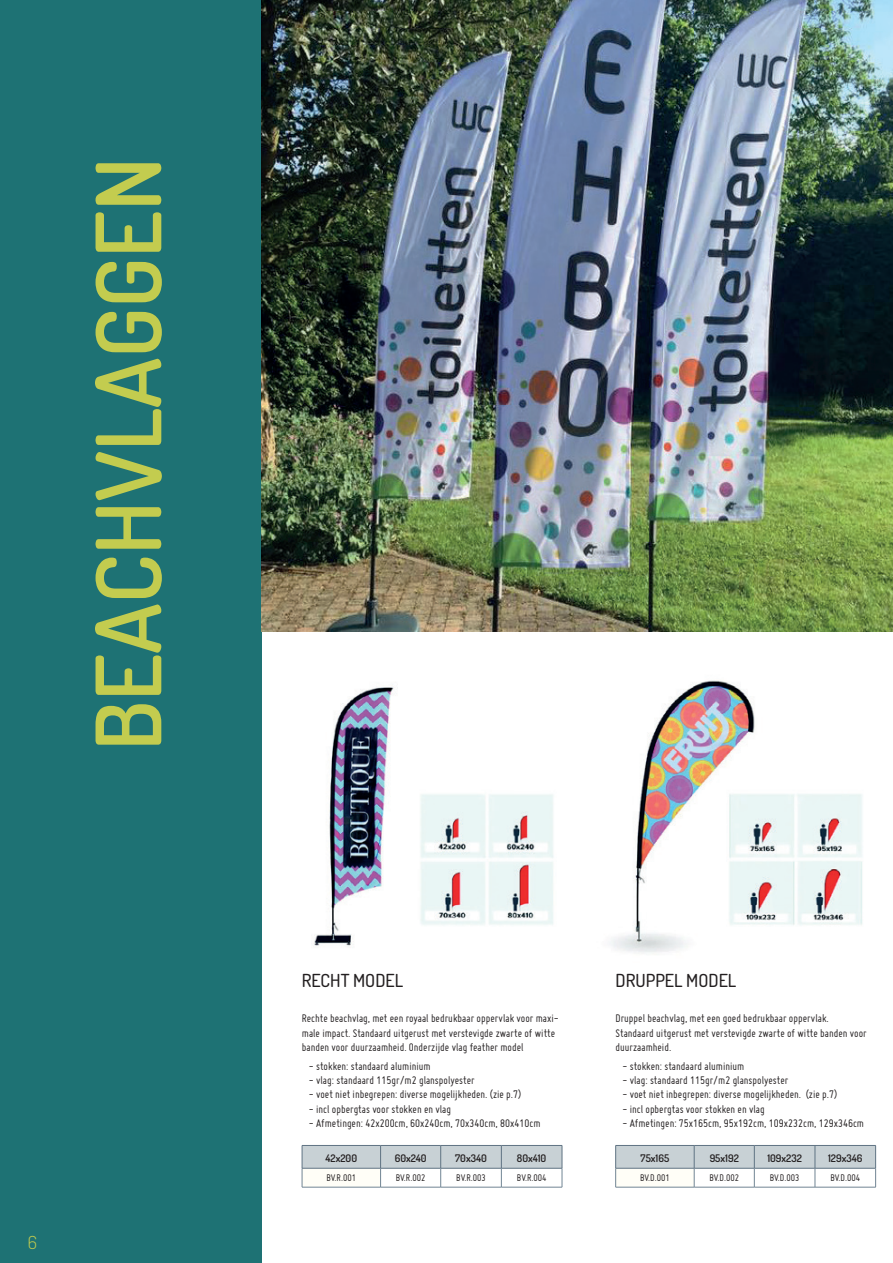
<style>
.page{position:relative;width:893px;height:1263px;background:#fff}
.page>*{position:absolute;margin:0;border:0;box-sizing:border-box;transform-origin:0 0}
.t1{font:600 90px "Dosis";color:#c3cc4f}
.t2{font:500 18px "Dosis";color:#231f20}
.t3{font:300 18px "Dosis";color:#c3cc4e}
.t4{font:12px/14.4px "Miso";color:#231f20}
.t5{font:10.5px "Miso";color:#231f20}
.t6{font:600 10.5px "Dosis";color:#231f20}
</style>
<div class="page">
<div style="left:0;top:0;width:261px;height:1263px;background:#1e7274"></div>
<img style="left:261px;top:0;width:632px;height:631px">
<img style="left:314px;top:685px;width:240px;height:261px">
<img style="left:610px;top:680px;width:252px;height:273px">
<hr style="left:302px;top:1187px;width:79px;height:1px;background:#718594">
<hr style="left:381px;top:1187px;width:60px;height:1px;background:#718594">
<hr style="left:441px;top:1187px;width:60px;height:1px;background:#718594">
<hr style="left:501px;top:1187px;width:61px;height:1px;background:#718594">
<svg style="left:302px;top:1145px;width:261px;height:42px"></svg>
<hr style="left:302px;top:1168px;width:79px;height:1px;background:#5f7383">
<hr style="left:615px;top:1187px;width:79px;height:1px;background:#718594">
<hr style="left:694px;top:1187px;width:60px;height:1px;background:#718594">
<hr style="left:754px;top:1187px;width:61px;height:1px;background:#718594">
<hr style="left:815px;top:1187px;width:61px;height:1px;background:#718594">
<svg style="left:615px;top:1145px;width:261px;height:42px"></svg>
<hr style="left:615px;top:1168px;width:79px;height:1px;background:#5f7383">
<h1 class="t1" style="left:63px;top:751px;width:595px;rotate:-90deg">BEACHVLAGGEN</h1>
<h2 class="t3" style="left:28px;top:1229px;width:11px">6</h2>
<h2 class="t2" style="left:302px;top:967px;width:103px">RECHT MODEL</h2>
<h2 class="t2" style="left:615px;top:967px;width:122px">DRUPPEL MODEL</h2>
<p class="t4" style="left:302px;top:1011px;width:258px">Rechte beachvlag, met een royaal bedrukbaar oppervlak voor maxi&shy;male impact. Standaard uitgerust met verstevigde zwarte of witte banden voor duurzaamheid. Onderzijde vlag feather model</p>
<p class="t4" style="left:309px;top:1058px;width:123px">- stokken: standaard aluminium</p>
<p class="t4" style="left:309px;top:1073px;width:167px">- vlag: standaard 115gr/m2 glanspolyester</p>
<p class="t4" style="left:309px;top:1087px;width:214px">- voet niet inbegrepen: diverse mogelijkheden. (zie p.7)</p>
<p class="t4" style="left:309px;top:1101px;width:144px">- incl opbergtas voor stokken en vlag</p>
<p class="t4" style="left:309px;top:1116px;width:233px">- Afmetingen: 42x200cm, 60x240cm, 70x340cm, 80x410cm</p>
<p class="t4" style="left:615px;top:1011px;width:253px">Druppel beachvlag, met een goed bedrukbaar oppervlak.<br>Standaard uitgerust met verstevigde zwarte of witte banden voor duurzaamheid.</p>
<p class="t4" style="left:622px;top:1058px;width:123px">- stokken: standaard aluminium</p>
<p class="t4" style="left:622px;top:1073px;width:167px">- vlag: standaard 115gr/m2 glanspolyester</p>
<p class="t4" style="left:622px;top:1087px;width:216px">- voet niet inbegrepen: diverse mogelijkheden. (zie p.7)</p>
<p class="t4" style="left:622px;top:1101px;width:144px">- incl opbergtas voor stokken en vlag</p>
<p class="t4" style="left:622px;top:1116px;width:243px">- Afmetingen: 75x165cm, 95x192cm, 109x232cm, 129x346cm</p>
<p class="t6" style="left:325px;top:1151px;width:33px">42x200</p>
<p class="t6" style="left:395px;top:1151px;width:33px">60x240</p>
<p class="t6" style="left:455px;top:1151px;width:33px">70x340</p>
<p class="t6" style="left:517px;top:1151px;width:31px">80x410</p>
<p class="t5" style="left:326px;top:1172px;width:31px">BV.R.001</p>
<p class="t5" style="left:396px;top:1172px;width:31px">BV.R.002</p>
<p class="t5" style="left:456px;top:1172px;width:31px">BV.R.003</p>
<p class="t5" style="left:517px;top:1172px;width:31px">BV.R.004</p>
<p class="t6" style="left:641px;top:1151px;width:30px">75x165</p>
<p class="t6" style="left:710px;top:1151px;width:31px">95x192</p>
<p class="t6" style="left:767px;top:1151px;width:36px">109x232</p>
<p class="t6" style="left:828px;top:1151px;width:36px">129x346</p>
<p class="t5" style="left:640px;top:1172px;width:31px">BV.D.001</p>
<p class="t5" style="left:709px;top:1172px;width:31px">BV.D.002</p>
<p class="t5" style="left:770px;top:1172px;width:31px">BV.D.003</p>
<p class="t5" style="left:830px;top:1172px;width:31px">BV.D.004</p>
</div>
